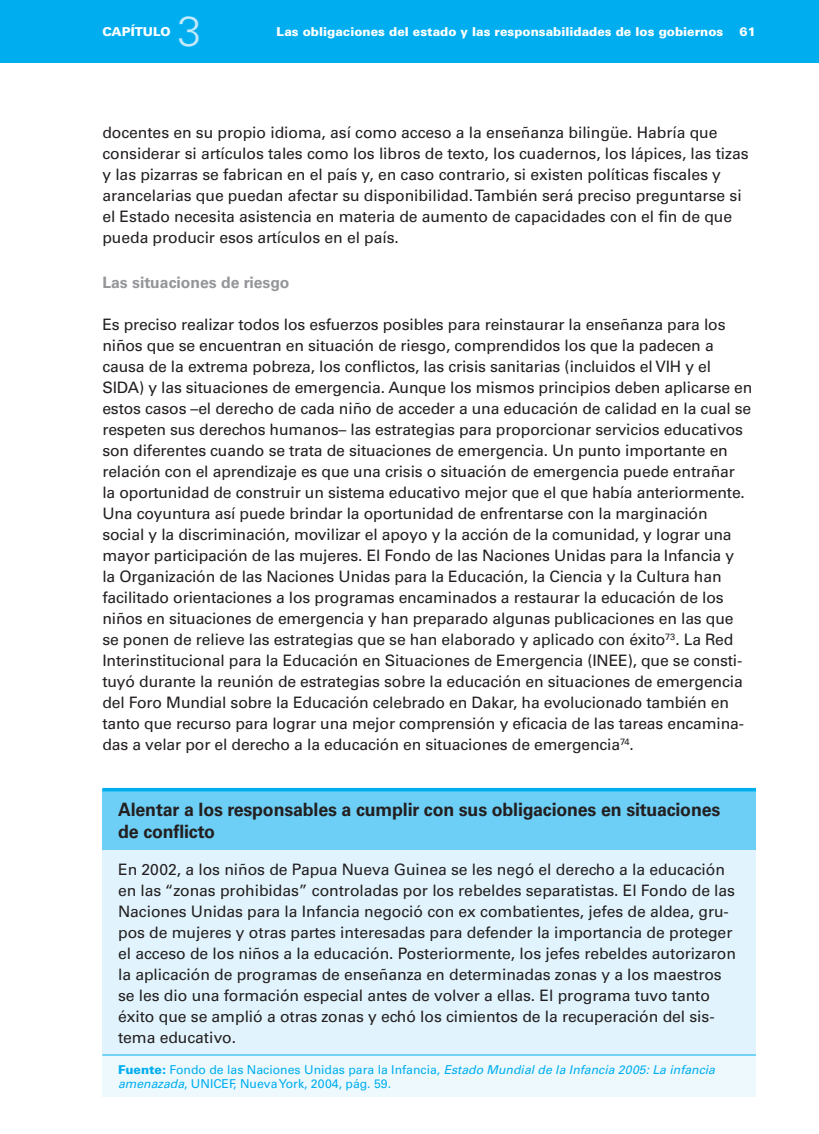
<style>
.page{position:relative;width:819px;height:1134px;background:#fff}
.page>*{position:absolute;margin:0;border:0;box-sizing:border-box;transform-origin:0 0}
.t1{font:300 42px "Univers";color:#c3e9fb}
.t2{font:700 18.38px/22.8px "Univers";letter-spacing:-.01em;color:#231f20}
.t3{font:15.75px/21px "Univers";letter-spacing:-.01em;color:#231f20}
.t4{font:700 15.75px "Univers";color:#939598}
.t5{font:12.25px/14px "Univers";color:#00aeef}
.t6{font:900 12.25px "Univers";color:#fff}
.s1{font-weight:900}
.s2{font-style:italic}
</style>
<div class="page">
<div style="left:102px;top:790px;width:654px;height:61px;background:#6dcff6"></div>
<div style="left:102px;top:851px;width:654px;height:204px;background:#e1f4fd"></div>
<div style="left:102px;top:1055px;width:654px;height:41px;background:#eef9fe"></div>
<hr style="left:102px;top:788px;width:654px;height:3px;background:#00aeef">
<hr style="left:102px;top:1055px;width:654px;height:1px;background:#00aeef">
<div style="left:0;top:0;width:819px;height:63px;background:#00aeef"></div>
<p class="t6" style="left:102px;top:27px;width:70px">CAPÍTULO</p>
<h1 class="t1" style="left:178px;top:15px;width:25px">3</h1>
<p class="t6" style="left:277px;top:27px;width:448px">Las obligaciones del estado y las responsabilidades de los gobiernos</p>
<p class="t6" style="left:740px;top:27px;width:18px">61</p>
<p class="t3" style="left:102px;top:123px;width:648px">docentes en su propio idioma, así como acceso a la enseñanza bilingüe. Habría que considerar si artículos tales como los libros de texto, los cuadernos, los lápices, las tizas y las pizarras se fabrican en el país y, en caso contrario, si existen políticas fiscales y arancelarias que puedan afectar su disponibilidad. También será preciso preguntarse si el Estado necesita asistencia en materia de aumento de capacidades con el fin de que pueda producir esos artículos en el país.</p>
<p class="t4" style="left:102px;top:277px;width:189px">Las situaciones de riesgo</p>
<p class="t3" style="left:102px;top:315px;width:652px">Es preciso realizar todos los esfuerzos posibles para reinstaurar la enseñanza para los niños que se encuentran en situación de riesgo, comprendidos los que la padecen a causa de la extrema pobreza, los conflictos, las crisis sanitarias (incluidos el VIH y el SIDA) y las situaciones de emergencia. Aunque los mismos principios deben aplicarse en estos casos –el derecho de cada niño de acceder a una educación de calidad en la cual se respeten sus derechos humanos– las estrategias para proporcionar servicios educativos son diferentes cuando se trata de situaciones de emergencia. Un punto importante en relación con el aprendizaje es que una crisis o situación de emergencia puede entrañar<br>la oportunidad de construir un sistema educativo mejor que el que había anteriormente.<br>Una coyuntura así puede brindar la oportunidad de enfrentarse con la marginación social y la discriminación, movilizar el apoyo y la acción de la comunidad, y lograr una mayor participación de las mujeres. El Fondo de las Naciones Unidas para la Infancia y<br>la Organización de las Naciones Unidas para la Educación, la Ciencia y la Cultura han facilitado orientaciones a los programas encaminados a restaurar la educación de los niños en situaciones de emergencia y han preparado algunas publicaciones en las que se ponen de relieve las estrategias que se han elaborado y aplicado con éxito<sup>73</sup>. La Red Interinstitucional para la Educación en Situaciones de Emergencia (INEE), que se consti&shy;tuyó durante la reunión de estrategias sobre la educación en situaciones de emergencia del Foro Mundial sobre la Educación celebrado en Dakar, ha evolucionado también en tanto que recurso para lograr una mejor comprensión y eficacia de las tareas encamina&shy;das a velar por el derecho a la educación en situaciones de emergencia<sup>74</sup>.</p>
<p class="t2" style="left:118px;top:799px;width:604px">Alentar a los responsables a cumplir con sus obligaciones en situaciones de conflicto</p>
<p class="t3" style="left:118px;top:860px;width:619px">En 2002, a los niños de Papua Nueva Guinea se les negó el derecho a la educación en las “zonas prohibidas” controladas por los rebeldes separatistas. El Fondo de las Naciones Unidas para la Infancia negoció con ex combatientes, jefes de aldea, gru&shy;pos de mujeres y otras partes interesadas para defender la importancia de proteger el acceso de los niños a la educación. Posteriormente, los jefes rebeldes autorizaron la aplicación de programas de enseñanza en determinadas zonas y a los maestros se les dio una formación especial antes de volver a ellas. El programa tuvo tanto éxito que se amplió a otras zonas y echó los cimientos de la recuperación del sis&shy;tema educativo.</p>
<p class="t5" style="left:118px;top:1063px;width:599px"><span class="s1">Fuente:</span> Fondo de las Naciones Unidas para la Infancia, <span class="s2">Estado Mundial de la Infancia 2005: La infancia amenazada</span>, UNICEF, Nueva York, 2004, pág. 59.</p>
</div>
